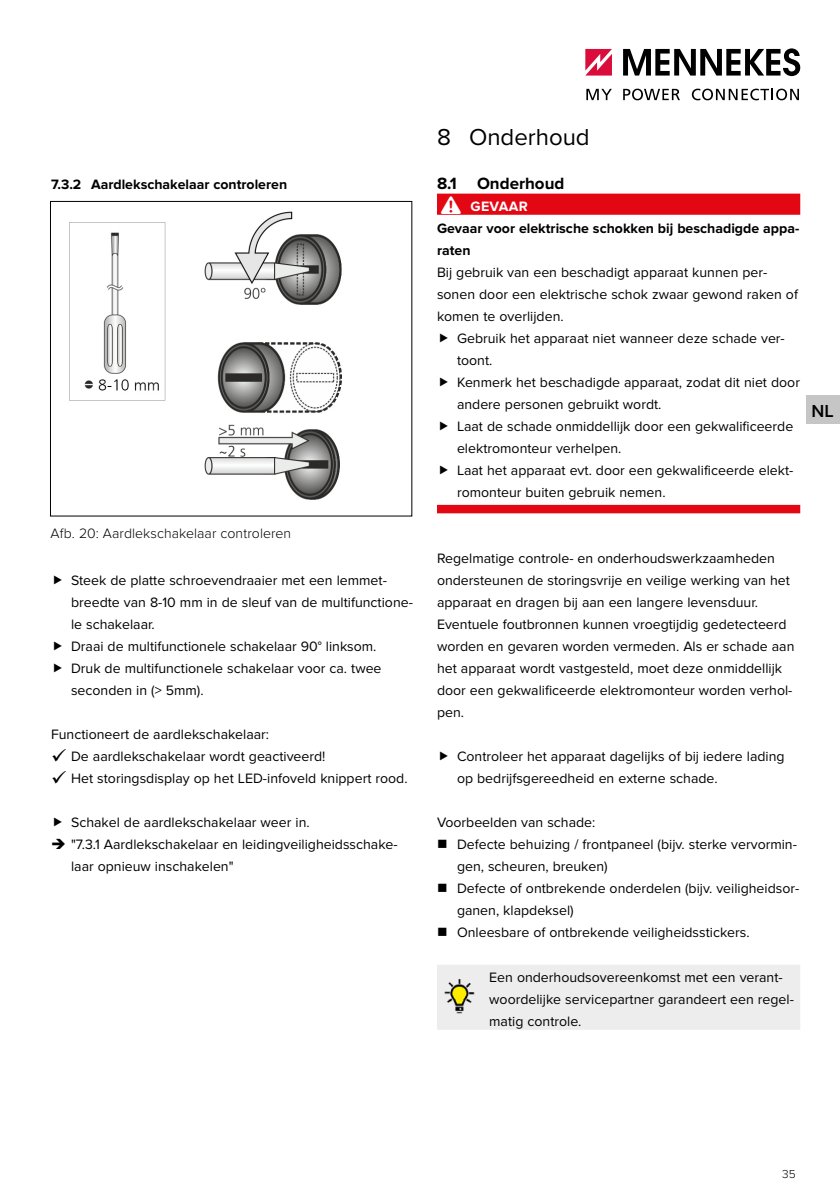
<style>
.page{position:relative;width:840px;height:1191px;background:#fff}
.page>*{position:absolute;margin:0;border:0;box-sizing:border-box;transform-origin:0 0}
.t1{font:24px "Proxima Nova";color:#000}
.t2{font:600 18px "Proxima Nova";color:#000}
.t3{font:700 17px "Proxima Nova";color:#000}
.t4{font:14px/22px "Proxima Nova";color:#000}
.t5{font:700 14px/22px "Proxima Nova";color:#000}
.t6{font:300 14px "Proxima Nova";letter-spacing:.005em;color:#000}
.t7{font:700 14px "Proxima Nova";letter-spacing:.015em;color:#fff}
.t8{font:300 12px "Proxima Nova";color:#000}
</style>
<div class="page">
<svg style="left:586px;top:89px;width:25px;height:11px"></svg>
<svg style="left:623px;top:89px;width:56px;height:11px"></svg>
<svg style="left:691px;top:89px;width:107px;height:11px"></svg>
<svg style="left:585px;top:49px;width:26px;height:27px"></svg>
<svg style="left:623px;top:48px;width:176px;height:28px"></svg>
<div style="left:805px;top:395px;width:34px;height:29px;background:#c6c6c6"></div>
<img style="left:69px;top:211px;width:273px;height:289px">
<div style="left:50px;top:201px;width:362px;height:315px;border:1px solid #000"></div>
<div style="left:437px;top:194px;width:362px;height:21px;background:#e30613"></div>
<div style="left:437px;top:505px;width:362px;height:8px;background:#e30613"></div>
<div style="left:437px;top:965px;width:362px;height:64px;background:#ededed"></div>
<img style="left:443px;top:980px;width:34px;height:34px">
<p class="t5" style="left:51px;top:174px;width:237px">7.3.2 Aardlekschakelaar controleren</p>
<p class="t6" style="left:50px;top:525px;width:242px">Afb. 20: Aardlekschakelaar controleren</p>
<p class="t4" style="left:71px;top:570px;width:343px">Steek de platte schroevendraaier met een lemmet&shy;breedte van 8-10 mm in de sleuf van de multifunctione&shy;le schakelaar.<br>Draai de multifunctionele schakelaar 90° linksom.<br>Druk de multifunctionele schakelaar voor ca. twee seconden in (&gt; 5mm).</p>
<p class="t4" style="left:71px;top:724px;width:338px;text-indent:-20px">Functioneert de aardlekschakelaar:<br>De aardlekschakelaar wordt geactiveerd!<br>Het storingsdisplay op het LED-infoveld knippert rood.</p>
<p class="t4" style="left:71px;top:812px;width:328px">Schakel de aardlekschakelaar weer in.<br>"7.3.1 Aardlekschakelaar en leidingveiligheidsschake&shy;laar opnieuw inschakelen"</p>
<h1 class="t1" style="left:437px;top:123px;width:154px">8 Onderhoud</h1>
<p class="t3" style="left:437px;top:173px;width:129px">8.1 Onderhoud</p>
<p class="t7" style="left:470px;top:198px;width:59px">GEVAAR</p>
<p class="t5" style="left:437px;top:218px;width:363px">Gevaar voor elektrische schokken bij beschadigde appa&shy;raten</p>
<p class="t4" style="left:437px;top:262px;width:362px">Bij gebruik van een beschadigt apparaat kunnen per&shy;sonen door een elektrische schok zwaar gewond raken of komen te overlijden.</p>
<p class="t4" style="left:457px;top:328px;width:344px">Gebruik het apparaat niet wanneer deze schade ver&shy;toont.<br>Kenmerk het beschadigde apparaat, zodat dit niet door andere personen gebruikt wordt.<br>Laat de schade onmiddellijk door een gekwalificeerde elektromonteur verhelpen.<br>Laat het apparaat evt. door een gekwalificeerde elekt&shy;romonteur buiten gebruik nemen.</p>
<p class="t2" style="left:811px;top:397px;width:24px">NL</p>
<p class="t4" style="left:437px;top:548px;width:359px">Regelmatige controle- en onderhoudswerkzaamheden ondersteunen de storingsvrije en veilige werking van het apparaat en dragen bij aan een langere levensduur.<br>Eventuele foutbronnen kunnen vroegtijdig gedetecteerd worden en gevaren worden vermeden. Als er schade aan het apparaat wordt vastgesteld, moet deze onmiddellijk door een gekwalificeerde elektromonteur worden verhol&shy;pen.</p>
<p class="t4" style="left:457px;top:746px;width:329px">Controleer het apparaat dagelijks of bij iedere lading op bedrijfsgereedheid en externe schade.</p>
<p class="t4" style="left:456px;top:812px;width:343px;text-indent:-20px">Voorbeelden van schade:<br>Defecte behuizing / frontpaneel (bijv. sterke vervormin&shy;gen, scheuren, breuken)<br>Defecte of ontbrekende onderdelen (bijv. veiligheidsor&shy;ganen, klapdeksel)<br>Onleesbare of ontbrekende veiligheidsstickers.</p>
<p class="t4" style="left:489px;top:966px;width:306px">Een onderhoudsovereenkomst met een verant&shy;woordelijke servicepartner garandeert een regel&shy;matig controle.</p>
<p class="t8" style="left:781px;top:1166px;width:15px">35</p>
</div>
